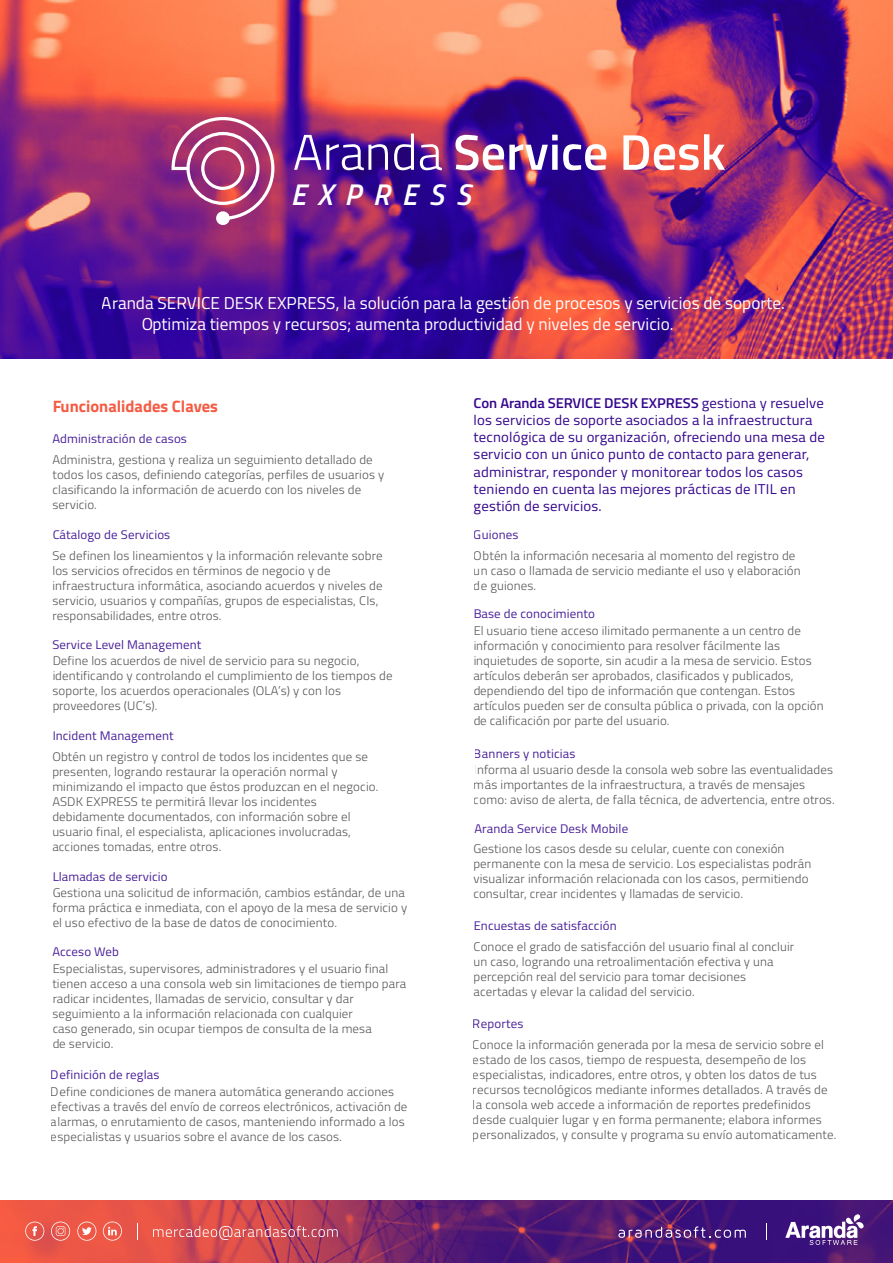
<style>
.page{position:relative;width:893px;height:1263px;background:#fff}
.page>*{position:absolute;margin:0;border:0;box-sizing:border-box;transform-origin:0 0}
.t1{font:600 50.25px "Titillium";color:#fff}
.t2{font:italic 600 30px "Titillium";letter-spacing:.4em;color:#fff}
.t3{font:17.25px/20.7px "Titillium";color:#fff}
.t4{font:700 16.5px "Titillium";color:#f55b43}
.t5{font:14.25px/17.1px "Titillium";letter-spacing:.01em;color:#33058d;scale:1.04 1}
.t6{font:300 12.45px/15px "Titillium";letter-spacing:.01em;color:#555;scale:1.04 1}
.t7{font:12.45px "Titillium";letter-spacing:.01em;color:#33058d;scale:1.04 1}
.s1{font-weight:300}
.s2{font-weight:600}
</style>
<div class="page">
<img style="left:0;top:0;width:893px;height:359px">
<img style="left:0;top:1201px;width:893px;height:62px">
<svg style="left:25px;top:1221px;width:19px;height:20px"></svg>
<svg style="left:103px;top:1221px;width:19px;height:19px"></svg>
<svg style="left:77px;top:1221px;width:19px;height:20px"></svg>
<svg style="left:51px;top:1221px;width:19px;height:20px"></svg>
<svg style="left:137px;top:1223px;width:1px;height:17px"></svg>
<svg style="left:766px;top:1223px;width:1px;height:17px"></svg>
<svg style="left:618px;top:1226px;width:128px;height:12px;background:#6c438f"></svg>
<svg style="left:153px;top:1226px;width:185px;height:14px;background:#d4666d"></svg>
<svg style="left:785px;top:1214px;width:79px;height:31px"></svg>
<div style="left:216px;top:211px;width:14px;height:14px;background:#fff;border-radius:50%"></div>
<svg style="left:171px;top:117px;width:103px;height:103px;background:#b25588"></svg>
<img style="left:731px;top:26px;width:130px;height:74px">
<h1 class="t1" style="left:293px;top:114px;width:434px"><span class="s1">Aranda</span> Service Desk</h1>
<h2 class="t2" style="left:290px;top:172px;width:182px">EXPRESS</h2>
<h3 class="t3" style="left:141px;top:292px;width:645px;text-indent:-39px">Aranda SERVICE DESK EXPRESS, la solución para la gestión de procesos y servicios de soporte.<br>Optimiza tiempos y recursos; aumenta productividad y niveles de servicio.</h3>
<h3 class="t4" style="left:52px;top:394px;width:167px">Funcionalidades Claves</h3>
<p class="t7" style="left:52px;top:429px;width:131px">Administración de casos</p>
<p class="t6" style="left:52px;top:451px;width:321px">Administra, gestiona y realiza un seguimiento detallado de todos los casos, definiendo categorías, perfiles de usuarios y clasificando la información de acuerdo con los niveles de servicio.</p>
<p class="t7" style="left:52px;top:526px;width:115px">Cátalogo de Servicios</p>
<p class="t6" style="left:52px;top:548px;width:319px">Se definen los lineamientos y la información relevante sobre los servicios ofrecidos en términos de negocio y de infraestructura informática, asociando acuerdos y niveles de servicio, usuarios y compañías, grupos de especialistas, CIs, responsabilidades, entre otros.</p>
<p class="t7" style="left:52px;top:635px;width:145px">Service Level Management</p>
<p class="t6" style="left:52px;top:653px;width:329px">Define los acuerdos de nivel de servicio para su negocio, identificando y controlando el cumplimiento de los tiempos de soporte, los acuerdos operacionales (OLA’s) y con los proveedores (UC’s).</p>
<p class="t7" style="left:52px;top:726px;width:118px">Incident Management</p>
<p class="t6" style="left:52px;top:748px;width:315px">Obtén un registro y control de todos los incidentes que se presenten, logrando restaurar la operación normal y minimizando el impacto que éstos produzcan en el negocio.<br>ASDK EXPRESS te permitirá llevar los incidentes debidamente documentados, con información sobre el usuario final, el especialista, aplicaciones involucradas, acciones tomadas, entre otros.</p>
<p class="t7" style="left:52px;top:867px;width:112px">Llamadas de servicio</p>
<p class="t6" style="left:52px;top:885px;width:343px">Gestiona una solicitud de información, cambios estándar, de una forma práctica e inmediata, con el apoyo de la mesa de servicio y el uso efectivo de la base de datos de conocimiento.</p>
<p class="t7" style="left:52px;top:943px;width:66px">Acceso Web</p>
<p class="t6" style="left:52px;top:960px;width:342px">Especialistas, supervisores, administradores y el usuario final tienen acceso a una consola web sin limitaciones de tiempo para radicar incidentes, llamadas de servicio, consultar y dar seguimiento a la información relacionada con cualquier<br>caso generado, sin ocupar tiempos de consulta de la mesa<br>de servicio.</p>
<p class="t7" style="left:51px;top:1066px;width:106px">Definición de reglas</p>
<p class="t6" style="left:51px;top:1083px;width:344px">Define condiciones de manera automática generando acciones efectivas a través del envío de correos electrónicos, activación de alarmas, o enrutamiento de casos, manteniendo informado a los especialistas y usuarios sobre el avance de los casos.</p>
<p class="t5" style="left:474px;top:394px;width:339px"><span class="s2">Con Aranda SERVICE DESK EXPRESS</span> gestiona y resuelve los servicios de soporte asociados a la infraestructura tecnológica de su organización, ofreciendo una mesa de servicio con un único punto de contacto para generar, administrar, responder y monitorear todos los casos teniendo en cuenta las mejores prácticas de ITIL en gestión de servicios.</p>
<p class="t7" style="left:474px;top:525px;width:45px">Guiones</p>
<p class="t6" style="left:474px;top:547px;width:316px">Obtén la información necesaria al momento del registro de un caso o llamada de servicio mediante el uso y elaboración de guiones.</p>
<p class="t7" style="left:473px;top:605px;width:119px">Base de conocimiento</p>
<p class="t6" style="left:473px;top:622px;width:338px">El usuario tiene acceso ilimitado permanente a un centro de información y conocimiento para resolver fácilmente las inquietudes de soporte, sin acudir a la mesa de servicio. Estos artículos deberán ser aprobados, clasificados y publicados, dependiendo del tipo de información que contengan. Estos artículos pueden ser de consulta pública o privada, con la opción de calificación por parte del usuario.</p>
<p class="t7" style="left:474px;top:744px;width:99px">Banners y noticias</p>
<p class="t6" style="left:474px;top:761px;width:348px">Informa al usuario desde la consola web sobre las eventualidades más importantes de la infraestructura, a través de mensajes como: aviso de alerta, de falla técnica, de advertencia, entre otros.</p>
<p class="t7" style="left:474px;top:819px;width:149px">Aranda Service Desk Mobile</p>
<p class="t6" style="left:473px;top:840px;width:326px">Gestione los casos desde su celular, cuente con conexión permanente con la mesa de servicio. Los especialistas podrán visualizar información relacionada con los casos, permitiendo consultar, crear incidentes y llamadas de servicio.</p>
<p class="t7" style="left:474px;top:916px;width:139px">Encuestas de satisfacción</p>
<p class="t6" style="left:474px;top:939px;width:310px">Conoce el grado de satisfacción del usuario final al concluir un caso, logrando una retroalimentación efectiva y una percepción real del servicio para tomar decisiones acertadas y elevar la calidad del servicio.</p>
<p class="t7" style="left:473px;top:1015px;width:50px">Reportes</p>
<p class="t6" style="left:473px;top:1037px;width:351px">Conoce la información generada por la mesa de servicio sobre el estado de los casos, tiempo de respuesta, desempeño de los especialistas, indicadores, entre otros, y obten los datos de tus recursos tecnológicos mediante informes detallados. A través de la consola web accede a información de reportes predefinidos desde cualquier lugar y en forma permanente; elabora informes personalizados, y consulte y programa su envío automaticamente.</p>
</div>
